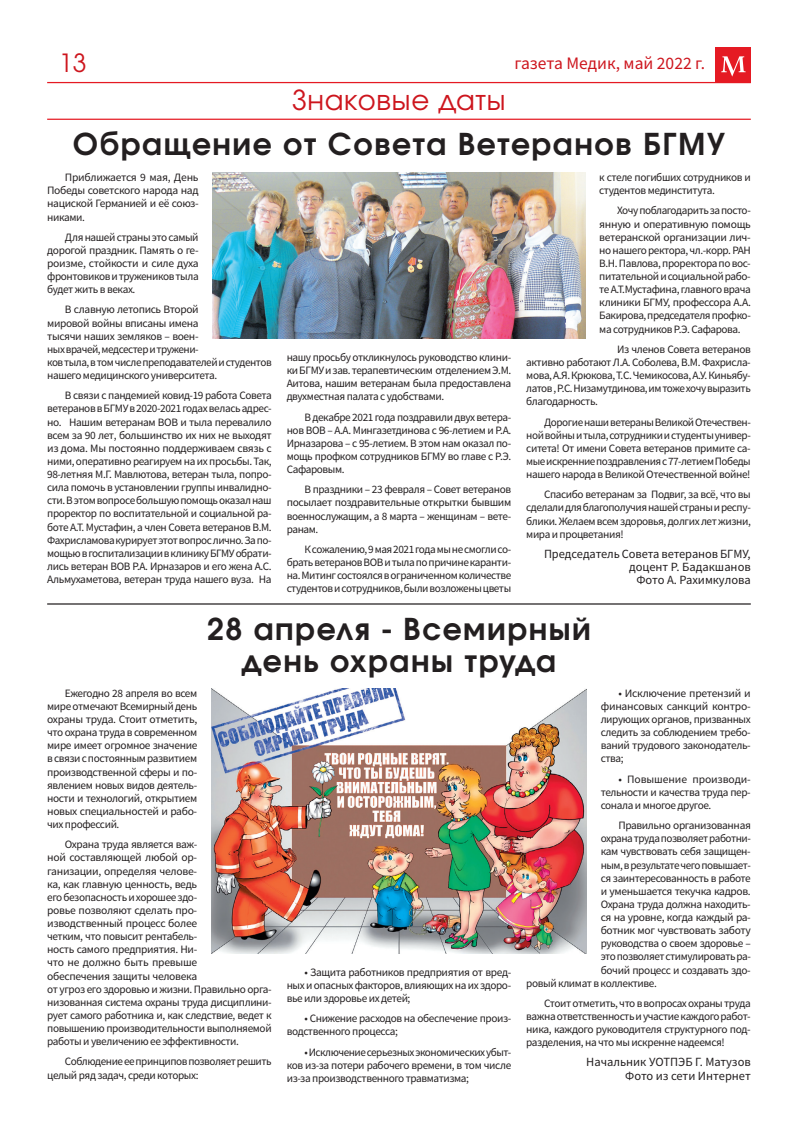
<style>
.page{position:relative;width:798px;height:1134px;background:#fff}
.page>*{position:absolute;margin:0;border:0;box-sizing:border-box;transform-origin:0 0}
.t1{font:700 30px/32.5px "Evolventa";letter-spacing:.05em;color:#231f20;text-align:center}
.t2{font:27.5px "Evolventa";letter-spacing:.025em;color:#cd151d}
.t3{font:25px "Evolventa";color:#cd151d}
.t4{font:17.5px "Source Sans Pro";color:#cd151d}
.t5{font:12.5px/13.1px "Source Sans Pro";color:#231f20;text-align:right}
.t6{font:11.25px/13.1px "Source Sans Pro";letter-spacing:-.035em;color:#231f20;text-align:justify}
</style>
<div class="page">
<div style="left:715px;top:47px;width:35px;height:36px;background:#e51a23"></div>
<svg style="left:721px;top:56px;width:24px;height:21px"></svg>
<hr style="left:47px;top:82px;width:703px;height:1px;background:#e51a23">
<hr style="left:47px;top:119px;width:703px;height:1px;background:#e51a23">
<img style="left:213px;top:173px;width:372px;height:165px">
<hr style="left:47px;top:603px;width:703px;height:2px;background:#231f20">
<img style="left:211px;top:688px;width:375px;height:265px">
<h3 class="t3" style="left:59px;top:48px;width:29px">13</h3>
<h2 class="t2" style="left:292px;top:83px;width:214px">Знаковые даты</h2>
<h3 class="t4" style="left:514px;top:52px;width:192px">газета Медик, май 2022 г.</h3>
<h1 class="t1" style="left:73px;top:128px;width:653px">Обращение от Совета Ветеранов БГМУ</h1>
<p class="t6" style="left:47px;top:171px;width:153px;text-indent:18px">Приближается 9 мая, День Победы советского народа над нациской Германией и её союз&shy;никами.</p>
<p class="t6" style="left:47px;top:230px;width:153px;text-indent:18px">Для нашей страны это самый дорогой праздник. Память о ге&shy;роизме, стойкости и силе духа фронтовиков и тружеников тыла будет жить в веках.</p>
<p class="t6" style="left:47px;top:303px;width:226px;text-align:left;text-indent:18px">В славную летопись Второй<br>мировой войны вписаны имена<br>тысячи наших земляков – воен-<br>ных врачей, медсестер и тружени-<br>ков тыла, в том числе преподавателей и студентов нашего медицинского университета.</p>
<p class="t6" style="left:47px;top:389px;width:226px;text-indent:18px">В связи с пандемией ковид-19 работа Совета ветеранов в БГМУ в 2020-2021 годах велась адрес&shy;но. Нашим ветеранам ВОВ и тыла перевалило всем за 90 лет, большинство их них не выходят из дома. Мы постоянно поддерживаем связь с ними, оперативно реагируем на их просьбы. Так, 98-летняя М.Г. Мавлютова, ветеран тыла, попро&shy;сила помочь в установлении группы инвалидно&shy;сти. В этом вопросе большую помощь оказал наш проректор по воспитательной и социальной ра&shy;боте А.Т. Мустафин, а член Совета ветеранов В.М.<br>Фахрисламова курирует этот вопрос лично. За по&shy;мощью в госпитализации в клинику БГМУ обрати&shy;лись ветеран ВОВ Р.А. Ирназаров и его жена А.С.<br>Альмухаметова, ветеран труда нашего вуза. На</p>
<p class="t6" style="left:599px;top:171px;width:153px">к стеле погибших сотрудников и студентов мединститута.</p>
<p class="t6" style="left:599px;top:204px;width:153px;text-indent:18px">Хочу поблагодарить за посто&shy;янную и оперативную помощь ветеранской организации лич&shy;но нашего ректора, чл.-корр. РАН В.Н. Павлова, проректора по вос&shy;питательной и социальной рабо&shy;те А.Т.Мустафина, главного врача клиники БГМУ, профессора А.А.<br>Бакирова, председателя профко&shy;ма сотрудников Р.Э. Сафарова.</p>
<p class="t6" style="left:526px;top:342px;width:226px;text-indent:91px">Из членов Совета ветеранов активно работают Л.А. Соболева, В.М. Фахрисла&shy;мова, А.Я. Крюкова, Т.С. Чемикосова, А.У. Киньябу&shy;латов , Р.С. Низамутдинова, им тоже хочу выразить благодарность.</p>
<p class="t6" style="left:526px;top:415px;width:226px;text-indent:18px">Дорогие наши ветераны Великой Отечествен&shy;ной войны и тыла, сотрудники и студенты универ&shy;ситета! От имени Совета ветеранов примите са&shy;мые искренние поздравления с 77-летием Победы нашего народа в Великой Отечественной войне!</p>
<p class="t6" style="left:526px;top:488px;width:226px;text-indent:18px">Спасибо ветеранам за Подвиг, за всё, что вы сделали для благополучия нашей страны и респу&shy;блики. Желаем всем здоровья, долгих лет жизни, мира и процветания!</p>
<p class="t5" style="left:544px;top:547px;width:208px">Председатель Совета ветеранов БГМУ, доцент Р. Бадакшанов<br>Фото А. Рахимкулова</p>
<h1 class="t1" style="left:207px;top:612px;width:385px">28 апреля - Всемирный день охраны труда</h1>
<p class="t6" style="left:286px;top:351px;width:226px">нашу просьбу откликнулось руководство клини&shy;ки БГМУ и зав. терапевтическим отделением Э.М.<br>Аитова, нашим ветеранам была предоставлена двухместная палата с удобствами.</p>
<p class="t6" style="left:286px;top:410px;width:226px;text-indent:18px">В декабре 2021 года поздравили двух ветера&shy;нов ВОВ – А.А. Мингазетдинова с 96-летием и Р.А.<br>Ирназарова – с 95-летием. В этом нам оказал по&shy;мощь профком сотрудников БГМУ во главе с Р.Э.<br>Сафаровым.</p>
<p class="t6" style="left:286px;top:483px;width:226px;text-indent:18px">В праздники – 23 февраля – Совет ветеранов посылает поздравительные открытки бывшим военнослужащим, а 8 марта – женщинам – вете&shy;ранам.</p>
<p class="t6" style="left:286px;top:543px;width:226px;text-indent:18px">К сожалению, 9 мая 2021 года мы не смогли со&shy;брать ветеранов ВОВ и тыла по причине каранти&shy;на. Митинг состоялся в ограниченном количестве студентов и сотрудников, были возложены цветы</p>
<p class="t6" style="left:47px;top:686px;width:152px;text-indent:18px">Ежегодно 28 апреля во всем мире отмечают Всемирный день охраны труда. Стоит отметить, что охрана труда в современном мире имеет огромное значение в связи с постоянным развитием производственной сферы и по&shy;явлением новых видов деятель&shy;ности и технологий, открытием новых специальностей и рабо&shy;чих профессий.</p>
<p class="t6" style="left:47px;top:838px;width:226px;text-align:left;text-indent:18px">Охрана труда является важ-<br>ной составляющей любой ор-<br>ганизации, определяя челове-<br>ка, как главную ценность, ведь<br>его безопасность и хорошее здо-<br>ровье позволяют сделать про&shy;изводственный процесс более<br>четким, что повысит рентабель-<br>ность самого предприятия. Ни-<br>что не должно быть превыше<br>обеспечения защиты человека<br>от угроз его здоровью и жизни. Правильно орга&shy;низованная система охраны труда дисциплини&shy;рует самого работника и, как следствие, ведет к повышению производительности выполняемой работы и увеличению ее эффективности.</p>
<p class="t6" style="left:47px;top:1055px;width:226px;text-indent:18px">Соблюдение ее принципов позволяет решить целый ряд задач, среди которых:</p>
<p class="t6" style="left:286px;top:965px;width:226px;text-indent:18px">• Защита работников предприятия от вред&shy;ных и опасных факторов, влияющих на их здоро&shy;вье или здоровье их детей;</p>
<p class="t6" style="left:286px;top:1012px;width:226px;text-indent:18px">• Снижение расходов на обеспечение произ&shy;водственного процесса;</p>
<p class="t6" style="left:286px;top:1045px;width:226px;text-indent:18px">• Исключение серьезных экономических убыт&shy;ков из-за потери рабочего времени, в том числе из-за производственного травматизма;</p>
<p class="t6" style="left:600px;top:686px;width:151px;text-indent:18px">• Исключение претензий и финансовых санкций контро&shy;лирующих органов, призванных следить за соблюдением требо&shy;ваний трудового законодатель&shy;ства;</p>
<p class="t6" style="left:600px;top:772px;width:151px;text-indent:18px">• Повышение производи&shy;тельности и качества труда пер&shy;сонала и многое другое.</p>
<p class="t6" style="left:618px;top:819px;width:134px">Правильно организованная</p>
<p class="t6" style="left:600px;top:832px;width:151px">охрана труда позволяет работни-</p>
<p class="t6" style="left:600px;top:845px;width:151px">кам чувствовать себя защищен-</p>
<p class="t6" style="left:600px;top:858px;width:151px">ным, в результате чего повышает-</p>
<p class="t6" style="left:600px;top:871px;width:151px">ся заинтересованность в работе</p>
<p class="t6" style="left:600px;top:884px;width:151px">и уменьшается текучка кадров.</p>
<p class="t6" style="left:600px;top:897px;width:151px">Охрана труда должна находить-</p>
<p class="t6" style="left:600px;top:911px;width:151px">ся на уровне, когда каждый ра-</p>
<p class="t6" style="left:600px;top:924px;width:151px">ботник мог чувствовать заботу</p>
<p class="t6" style="left:600px;top:937px;width:151px">руководства о своем здоровье –</p>
<p class="t6" style="left:600px;top:950px;width:151px">это позволяет стимулировать ра-</p>
<p class="t6" style="left:600px;top:963px;width:151px">бочий процесс и создавать здо-</p>
<p class="t6" style="left:526px;top:976px;width:132px">ровый климат в коллективе.</p>
<p class="t6" style="left:526px;top:996px;width:226px;text-indent:18px">Стоит отметить, что в вопросах охраны труда важна ответственность и участие каждого работ&shy;ника, каждого руководителя структурного под&shy;разделения, на что мы искренне надеемся!</p>
<p class="t5" style="left:586px;top:1056px;width:166px">Начальник УОТПЭБ Г. Матузов<br>Фото из сети Интернет</p>
</div>
